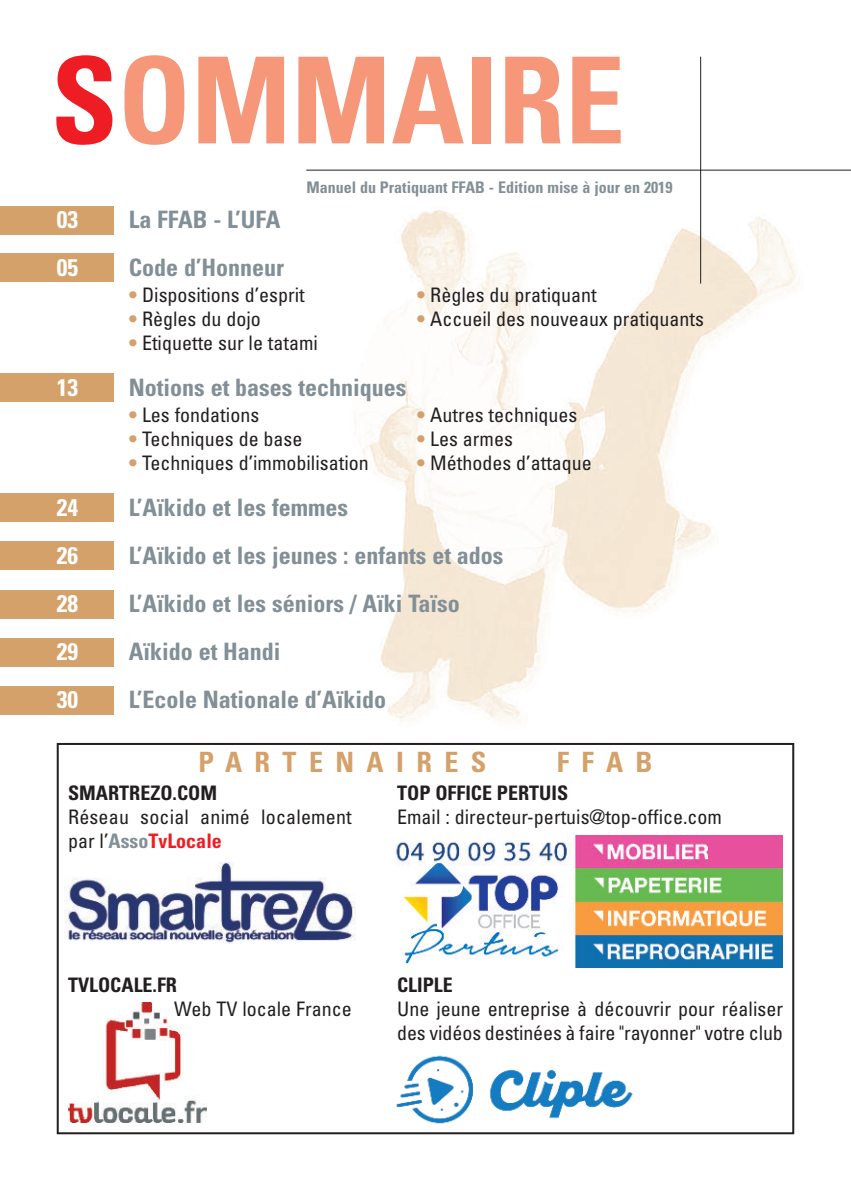
<style>
.page{position:relative;width:851px;height:1191px;background:#fff}
.page>*{position:absolute;margin:0;border:0;box-sizing:border-box;transform-origin:0 0}
.t1{font:700 condensed 120px "Univers";color:#f6977a}
.t2{font:700 condensed 28px "Univers";letter-spacing:.445em;color:#d4a16a}
.t3{font:700 condensed 24px "Univers";color:#828f96}
.t4{font:700 condensed 24px "Univers";color:#fff}
.t5{font:condensed 20px/24px "Univers";color:#231f20}
.t6{font:700 condensed 20px "Univers";color:#231f20}
.t7{font:700 condensed 16px "Univers";color:#828f96}
.s1{color:#ee1d23}
.s2{font-weight:700;color:#d4a16a}
.s3{font-weight:700;color:#828f96}
.s4{font-weight:700;color:#ee1d23}
</style>
<div class="page">
<img style="left:355px;top:182px;width:444px;height:539px">
<img style="left:68px;top:1002px;width:138px;height:120px">
<div style="left:0;top:206px;width:113px;height:28px;background:#d4a16a"></div>
<div style="left:0;top:253px;width:113px;height:29px;background:#d4a16a"></div>
<div style="left:0;top:374px;width:113px;height:28px;background:#d4a16a"></div>
<div style="left:0;top:493px;width:113px;height:29px;background:#d4a16a"></div>
<div style="left:0;top:541px;width:113px;height:29px;background:#d4a16a"></div>
<div style="left:0;top:590px;width:113px;height:28px;background:#d4a16a"></div>
<div style="left:0;top:638px;width:113px;height:28px;background:#d4a16a"></div>
<div style="left:0;top:686px;width:113px;height:28px;background:#d4a16a"></div>
<hr style="left:306px;top:170px;width:544px;height:1px;background:#231f20">
<hr style="left:700px;top:57px;width:1px;height:226px;background:#231f20">
<div style="left:57px;top:743px;width:737px;height:391px;border:2px solid #231f20"></div>
<img style="left:64px;top:862px;width:291px;height:81px">
<img style="left:396px;top:835px;width:386px;height:132px">
<img style="left:396px;top:1055px;width:237px;height:69px">
<h1 class="t1" style="left:51px;top:57px;width:575px"><span class="s1">S</span>OMMAIRE</h1>
<p class="t7" style="left:306px;top:181px;width:367px">Manuel du Pratiquant FFAB - Edition mise à jour en 2019</p>
<p class="t4" style="left:57px;top:211px;width:23px">03</p>
<p class="t3" style="left:129px;top:211px;width:153px">La FFAB - L’UFA</p>
<p class="t4" style="left:57px;top:259px;width:23px">05</p>
<p class="t3" style="left:129px;top:259px;width:157px">Code d’Honneur</p>
<p class="t5" style="left:129px;top:285px;width:177px"><span class="s2">•</span> Dispositions d’esprit</p>
<p class="t5" style="left:417px;top:285px;width:181px"><span class="s2">•</span> Règles du pratiquant</p>
<p class="t5" style="left:129px;top:309px;width:133px"><span class="s2">•</span> Règles du dojo</p>
<p class="t5" style="left:417px;top:309px;width:288px"><span class="s2">•</span> Accueil des nouveaux pratiquants</p>
<p class="t5" style="left:129px;top:333px;width:191px"><span class="s2">•</span> Etiquette sur le tatami</p>
<p class="t4" style="left:57px;top:379px;width:23px">13</p>
<p class="t3" style="left:129px;top:379px;width:279px">Notions et bases techniques</p>
<p class="t5" style="left:129px;top:405px;width:132px"><span class="s2">•</span> Les fondations</p>
<p class="t5" style="left:417px;top:405px;width:162px"><span class="s2">•</span> Autres techniques</p>
<p class="t5" style="left:129px;top:429px;width:175px"><span class="s2">•</span> Techniques de base</p>
<p class="t5" style="left:417px;top:429px;width:97px"><span class="s2">•</span> Les armes</p>
<p class="t5" style="left:129px;top:453px;width:241px"><span class="s2">•</span> Techniques d’immobilisation</p>
<p class="t5" style="left:417px;top:453px;width:176px"><span class="s2">•</span> Méthodes d’attaque</p>
<p class="t4" style="left:57px;top:499px;width:23px">24</p>
<p class="t3" style="left:129px;top:499px;width:221px">L’Aïkido et les femmes</p>
<p class="t4" style="left:57px;top:547px;width:23px">26</p>
<p class="t3" style="left:129px;top:547px;width:376px">L’Aïkido et les jeunes : enfants et ados</p>
<p class="t4" style="left:57px;top:595px;width:23px">28</p>
<p class="t3" style="left:129px;top:595px;width:332px">L’Aïkido et les séniors / Aïki Taïso</p>
<p class="t4" style="left:57px;top:643px;width:23px">29</p>
<p class="t3" style="left:129px;top:643px;width:153px">Aïkido et Handi</p>
<p class="t4" style="left:57px;top:691px;width:23px">30</p>
<p class="t3" style="left:129px;top:691px;width:259px">L’Ecole Nationale d’Aïkido</p>
<h2 class="t2" style="left:198px;top:751px;width:289px">PARTENAIRES</h2>
<h2 class="t2" style="left:556px;top:751px;width:97px">FFAB</h2>
<p class="t6" style="left:397px;top:785px;width:172px">TOP OFFICE PERTUIS</p>
<p class="t5" style="left:397px;top:806px;width:326px">Email : directeur-pertuis@top-office.com</p>
<p class="t6" style="left:68px;top:785px;width:150px">SMARTREZO.COM</p>
<p class="t5" style="left:68px;top:806px;width:285px">Réseau social animé localement par l’<span class="s3">Asso</span><span class="s4">TvLocale</span></p>
<p class="t6" style="left:68px;top:977px;width:110px">TVLOCALE.FR</p>
<p class="t5" style="left:174px;top:998px;width:179px">Web TV locale France</p>
<p class="t6" style="left:397px;top:977px;width:57px">CLIPLE</p>
<p class="t5" style="left:397px;top:998px;width:387px">Une jeune entreprise à découvrir pour réaliser des vidéos destinées à faire "rayonner" votre club</p>
</div>
